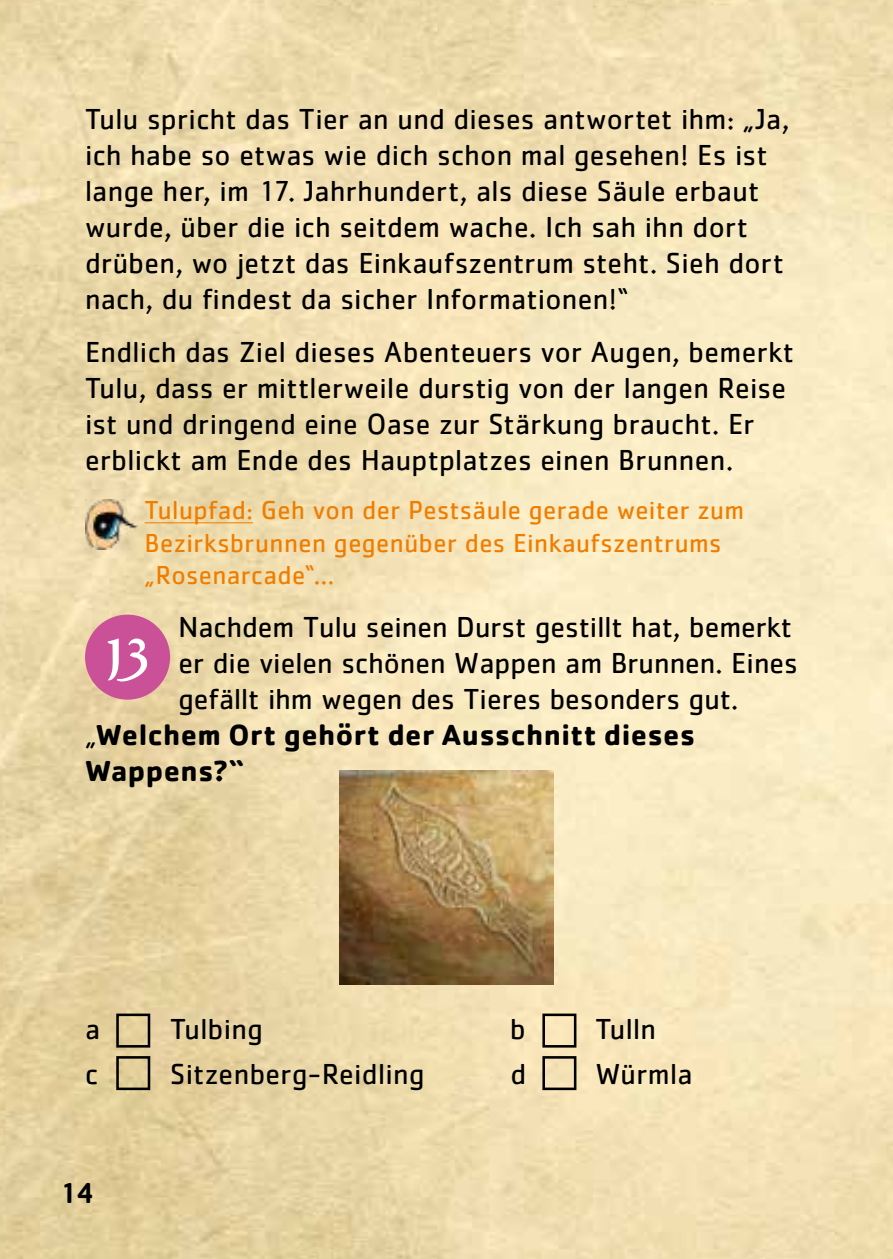
<style>
.page{position:relative;width:893px;height:1259px;background:#fff}
.page>*{position:absolute;margin:0;border:0;box-sizing:border-box;transform-origin:0 0}
.t1{font:54px "XXIIARABIAN ONENIGHTSTAND Bold";color:#fff}
.t2{font:30px/36px "Cachet Std";letter-spacing:.01em;color:#000}
.t3{font:700 30px "Cachet Std";letter-spacing:.015em;color:#000}
.t4{font:27px/32.4px "Cachet Std";letter-spacing:.015em;color:#ef7d00}
.s1{font-weight:400}
</style>
<div class="page">
<img style="left:0;top:0;width:893px;height:1259px">
<hr style="left:145px;top:522px;width:108px;height:1px;background:#ef7d00">
<img style="left:85px;top:499px;width:52px;height:50px">
<img style="left:340px;top:771px;width:213px;height:214px">
<div style="left:85px;top:614px;width:85px;height:85px;background:#ca5097;border-radius:50%"></div>
<div style="left:116px;top:1013px;width:34px;height:34px;border:3px solid #000"></div>
<div style="left:116px;top:1056px;width:34px;height:34px;border:3px solid #000"></div>
<div style="left:542px;top:1013px;width:34px;height:34px;border:3px solid #000"></div>
<div style="left:542px;top:1056px;width:34px;height:34px;border:3px solid #000"></div>
<p class="t2" style="left:85px;top:100px;width:706px">Tulu spricht das Tier an und dieses antwortet ihm: „Ja, ich habe so etwas wie dich schon mal gesehen! Es ist lange her, im 17. Jahrhundert, als diese Säule erbaut wurde, über die ich seitdem wache. Ich sah ihn dort drüben, wo jetzt das Einkaufszentrum steht. Sieh dort nach, du findest da sicher Informationen!“</p>
<p class="t2" style="left:85px;top:333px;width:710px">Endlich das Ziel dieses Abenteuers vor Augen, bemerkt Tulu, dass er mittlerweile durstig von der langen Reise ist und dringend eine Oase zur Stärkung braucht. Er erblickt am Ende des Hauptplatzes einen Brunnen.</p>
<p class="t4" style="left:145px;top:493px;width:601px">Tulupfad: Geh von der Pestsäule gerade weiter zum<br>Bezirksbrunnen gegenüber des Einkaufszentrums „Rosenarcade“…</p>
<p class="t2" style="left:179px;top:608px;width:615px">Nachdem Tulu seinen Durst gestillt hat, bemerkt</p>
<p class="t2" style="left:179px;top:644px;width:621px">er die vielen schönen Wappen am Brunnen. Eines</p>
<p class="t2" style="left:179px;top:680px;width:561px">gefällt ihm wegen des Tieres besonders gut.</p>
<p class="t3" style="left:85px;top:715px;width:612px"><span class="s1">„</span>Welchem Ort gehört der Ausschnitt dieses</p>
<p class="t3" style="left:85px;top:751px;width:161px">Wappens?“</p>
<h1 class="t1" style="left:105px;top:620px;width:48px">13</h1>
<p class="t2" style="left:85px;top:1010px;width:17px">a</p>
<p class="t2" style="left:170px;top:1010px;width:94px">Tulbing</p>
<p class="t2" style="left:510px;top:1010px;width:17px">b</p>
<p class="t2" style="left:595px;top:1010px;width:62px">Tulln</p>
<p class="t2" style="left:85px;top:1055px;width:15px">c</p>
<p class="t2" style="left:170px;top:1055px;width:256px">Sitzenberg-Reidling</p>
<p class="t2" style="left:510px;top:1055px;width:17px">d</p>
<p class="t2" style="left:595px;top:1055px;width:99px">Würmla</p>
<p class="t2" style="left:60px;top:1174px;width:34px">14</p>
</div>
